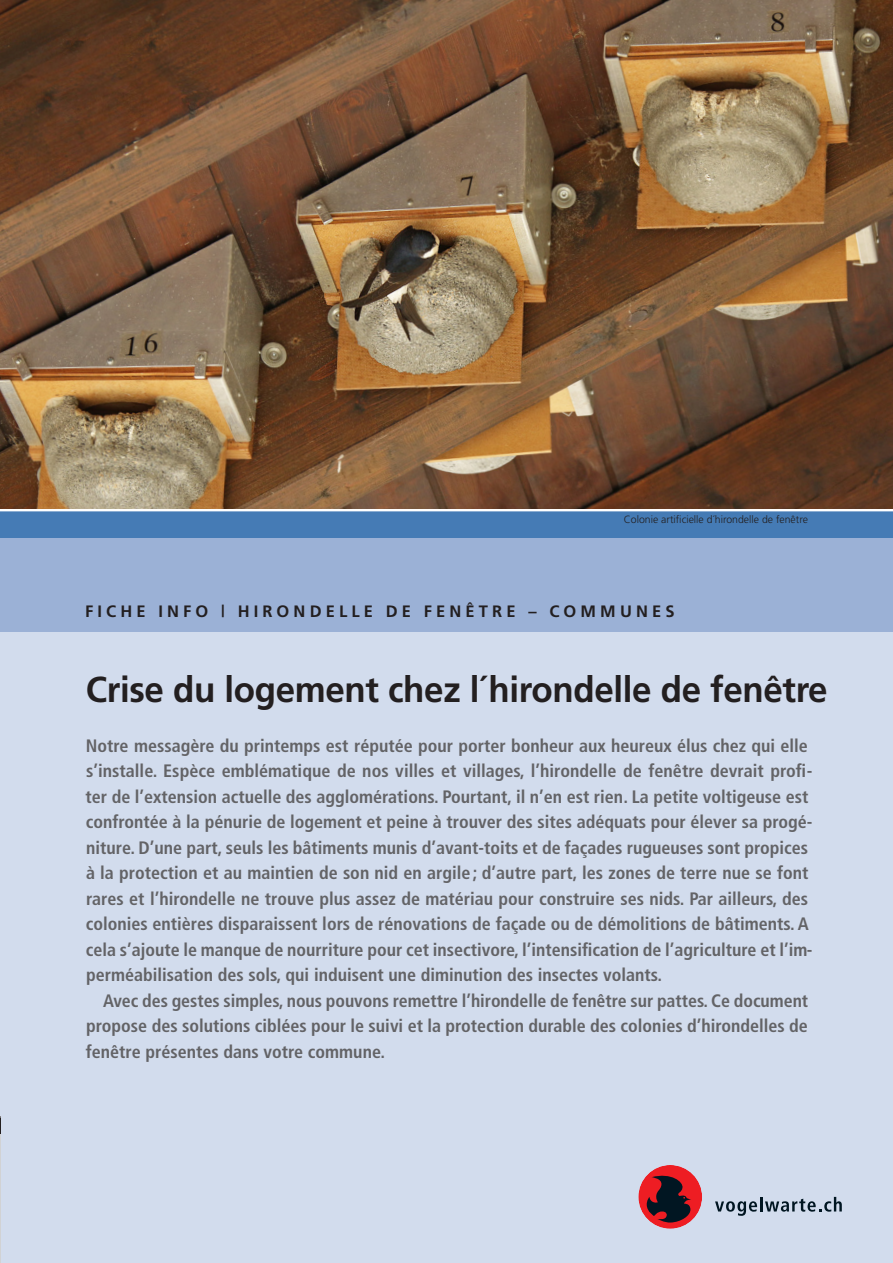
<style>
.page{position:relative;width:893px;height:1263px;background:#fff}
.page>*{position:absolute;margin:0;border:0;box-sizing:border-box;transform-origin:0 0}
._00_Titel_Titelseite{font:700 36px "Frutiger";letter-spacing:-.01em;color:#231f20}
._00_Lead_Titelseite{font:700 condensed 18px/25.5px "Frutiger";color:#636366}
._00_Publikationsreih{font:700 16.5px "Frutiger";letter-spacing:.25em;color:#231f20}
._02_Quelle{font:300 10.5px "Frutiger";color:#231f20}
</style>
<div class="page">
<div style="left:0;top:630px;width:893px;height:633px;background:#d2dced"></div>
<div style="left:0;top:538px;width:893px;height:93px;background:#9bb1d6"></div>
<div style="left:0;top:508px;width:893px;height:30px;background:#457bb5"></div>
<hr style="left:0;top:508px;width:893px;height:3px;background:#fff">
<hr style="left:0;top:1125px;width:1px;height:138px;background:#d1d2d4">
<svg style="left:0;top:1116px;width:1px;height:17px"></svg>
<svg style="left:715px;top:1201px;width:42px;height:15px"></svg>
<hr style="left:760px;top:1197px;width:3px;height:14px;background:#011622">
<svg style="left:765px;top:1197px;width:77px;height:15px"></svg>
<div style="left:638px;top:1165px;width:64px;height:64px;background:#ee1d23;border-radius:50%"></div>
<svg style="left:646px;top:1172px;width:45px;height:51px"></svg>
<img style="left:0;top:0;width:893px;height:508px">
<p class="_02_Quelle" style="left:624px;top:513px;width:185px">Colonie artificielle d´hirondelle de fenêtre</p>
<p class="_00_Publikationsreih" style="left:85px;top:601px;width:591px">FICHE INFO | HIRONDELLE DE FENÊTRE – COMMUNES</p>
<p class="_00_Titel_Titelseite" style="left:86px;top:668px;width:743px">Crise du logement chez l´hirondelle de fenêtre</p>
<p class="_00_Lead_Titelseite" style="left:86px;top:733px;width:729px">Notre messagère du printemps est réputée pour porter bonheur aux heureux élus chez qui elle s’installe. Espèce emblématique de nos villes et villages, l’hirondelle de fenêtre devrait profi&shy;ter de l’extension actuelle des agglomérations. Pourtant, il n’en est rien. La petite voltigeuse est confrontée à la pénurie de logement et peine à trouver des sites adéquats pour élever sa progé&shy;niture. D’une part, seuls les bâtiments munis d’avant-toits et de façades rugueuses sont propices à la protection et au maintien de son nid en argile; d’autre part, les zones de terre nue se font rares et l’hirondelle ne trouve plus assez de matériau pour construire ses nids. Par ailleurs, des colonies entières disparaissent lors de rénovations de façade ou de démolitions de bâtiments. A cela s’ajoute le manque de nourriture pour cet insectivore, l’intensification de l’agriculture et l’im&shy;perméabilisation des sols, qui induisent une diminution des insectes volants.</p>
<p class="_00_Lead_Titelseite" style="left:86px;top:988px;width:724px;text-align:justify;text-indent:17px">Avec des gestes simples, nous pouvons remettre l’hirondelle de fenêtre sur pattes. Ce document propose des solutions ciblées pour le suivi et la protection durable des colonies d’hirondelles de fenêtre présentes dans votre commune.</p>
</div>
